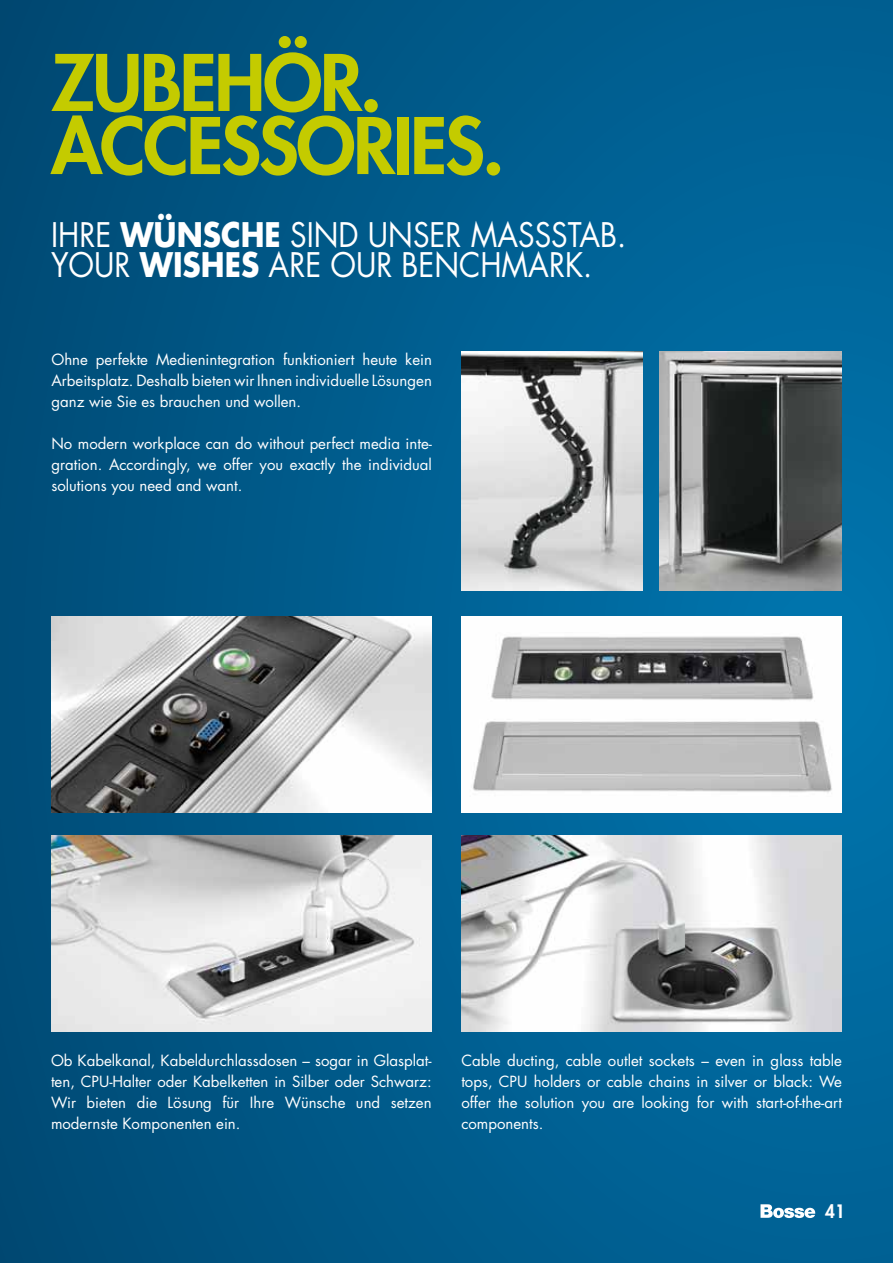
<style>
.page{position:relative;width:893px;height:1263px;background:#fff}
.page>*{position:absolute;margin:0;border:0;box-sizing:border-box;transform-origin:0 0}
.t1{font:800 75.75px/63.2px "Futura";letter-spacing:-.03em;color:#c4cb00}
.t2{font:33px/30px "Futura";color:#fff;scale:.9 1}
.t3{font:800 18px "Futura";color:#fff;scale:.95 1}
.t4{font:15px/21px "Futura";color:#fff;text-align:justify}
.s1{font-weight:700}
</style>
<div class="page">
<div style="left:0;top:0;width:893px;height:1263px;background:linear-gradient(to right,#014d78,#026ca2)"></div>
<img style="left:461px;top:351px;width:182px;height:239px">
<img style="left:660px;top:351px;width:182px;height:239px">
<img style="left:51px;top:836px;width:381px;height:195px">
<img style="left:51px;top:617px;width:380px;height:195px">
<img style="left:461px;top:836px;width:381px;height:195px">
<img style="left:461px;top:617px;width:381px;height:195px">
<svg style="left:760px;top:1204px;width:55px;height:14px"></svg>
<h1 class="t1" style="left:51px;top:51px;width:332px">ZUBEHÖR.<br>ACCESS</h1>
<h1 class="t1" style="left:296px;top:115px;width:90px">ORIES</h1>
<h1 class="t1" style="left:482px;top:115px;width:23px">.</h1>
<h2 class="t2" style="left:51px;top:220px;width:641px">Ihre <span class="s1">WÜNSCHE</span> sind u nser MaSSstab.<br>You r <span class="s1">WISHES</span> are ou r benchmark.</h2>
<p class="t4" style="left:51px;top:349px;width:382px">Ohne perfekte Medienintegration funktioniert heute kein Arbeitsplatz. Deshalb bieten wir I hnen individuelle Lösungen ganz wie Sie es brauchen und wollen.</p>
<p class="t4" style="left:51px;top:433px;width:382px">No modern workplace can do without perfect media inte&shy;gration. Accordingly, we offer you exactly the individual solutions you need and want.</p>
<p class="t4" style="left:51px;top:1050px;width:382px">Ob Kabelkanal, Kabeldurchlassdosen – sogar in Glasplat&shy;ten, CPU-Halter oder Kabelketten in Silber oder Schwarz:<br>Wir bieten die Lösung für I hre Wünsche und setzen modernste Komponenten ein.</p>
<p class="t4" style="left:461px;top:1050px;width:382px">Cable ducting, cable outlet sockets – even in glass table tops, CPU holders or cable chains in silver or black: We offer the solution you are looking for with start-of-the-art components.</p>
<p class="t3" style="left:825px;top:1200px;width:22px">41</p>
</div>
